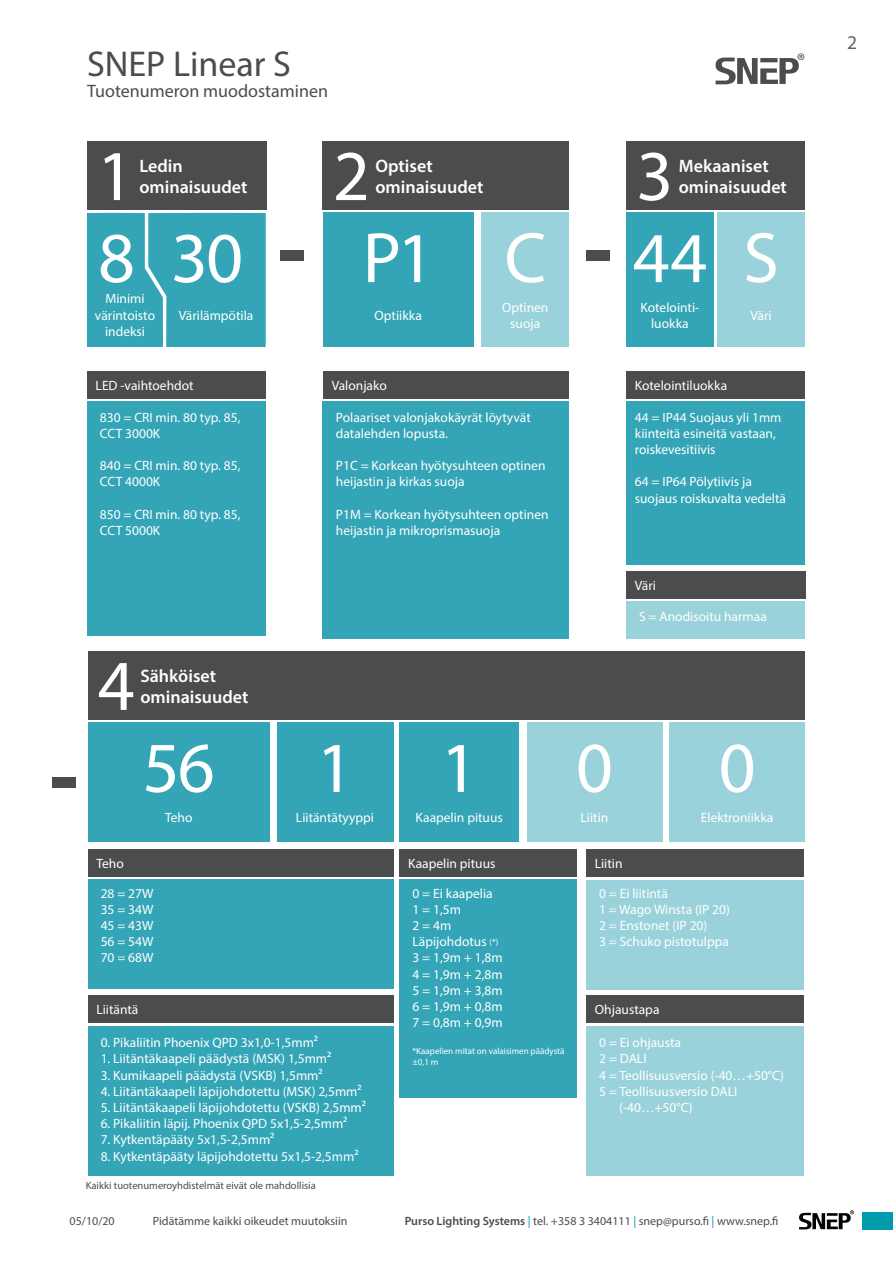
<style>
.page{position:relative;width:893px;height:1263px;background:#fff}
.page>*{position:absolute;margin:0;border:0;box-sizing:border-box;transform-origin:0 0}
.t1{font:72px "Myriad Pro";letter-spacing:-.025em;color:#fff}
.t2{font:36px "Myriad Pro";color:#4b4c4d}
.t3{font:19.5px "Myriad Pro";color:#636366}
.t4{font:600 18px/21.6px "Myriad Pro";color:#fff}
.t5{font:18px "Myriad Pro";color:#4b4c4d}
.t6{font:13.5px/16.2px "Myriad Pro";color:#fff}
.t7{font:12px "Myriad Pro";color:#4b4c4d}
.t8{font:10.5px "Myriad Pro";color:#4b4c4d}
.t9{font:9px/10.8px "Myriad Pro";color:#fff}
.s1{font-size:9px}
.s2{font-weight:600}
.s3{color:#009cac}
</style>
<div class="page">
<div style="left:862px;top:1212px;width:31px;height:17px;background:#009cac"></div>
<svg style="left:799px;top:1210px;width:55px;height:19px"></svg>
<svg style="left:715px;top:53px;width:89px;height:31px"></svg>
<div style="left:87px;top:213px;width:179px;height:134px;background:#33a5b7"></div>
<div style="left:87px;top:142px;width:180px;height:68px;background:#4b4c4d"></div>
<div style="left:280px;top:250px;width:24px;height:11px;background:#4b4c4d"></div>
<div style="left:586px;top:250px;width:23px;height:11px;background:#4b4c4d"></div>
<div style="left:323px;top:142px;width:246px;height:68px;background:#4b4c4d"></div>
<div style="left:626px;top:142px;width:179px;height:68px;background:#4b4c4d"></div>
<div style="left:482px;top:213px;width:87px;height:134px;background:#9ad2db"></div>
<div style="left:626px;top:401px;width:179px;height:164px;background:#33a5b7"></div>
<div style="left:323px;top:401px;width:246px;height:237px;background:#33a5b7"></div>
<div style="left:87px;top:401px;width:179px;height:235px;background:#33a5b7"></div>
<div style="left:87px;top:371px;width:179px;height:28px;background:#4b4c4d"></div>
<div style="left:323px;top:371px;width:246px;height:28px;background:#4b4c4d"></div>
<div style="left:626px;top:371px;width:179px;height:28px;background:#4b4c4d"></div>
<div style="left:626px;top:572px;width:180px;height:27px;background:#4b4c4d"></div>
<div style="left:626px;top:601px;width:179px;height:37px;background:#9ad2db"></div>
<div style="left:626px;top:213px;width:88px;height:134px;background:#33a5b7"></div>
<div style="left:323px;top:213px;width:150px;height:134px;background:#33a5b7"></div>
<div style="left:717px;top:213px;width:88px;height:134px;background:#9ad2db"></div>
<div style="left:52px;top:777px;width:24px;height:11px;background:#4b4c4d"></div>
<div style="left:88px;top:652px;width:717px;height:68px;background:#4b4c4d"></div>
<div style="left:527px;top:723px;width:135px;height:119px;background:#9ad2db"></div>
<div style="left:670px;top:723px;width:135px;height:119px;background:#9ad2db"></div>
<div style="left:277px;top:723px;width:116px;height:119px;background:#33a5b7"></div>
<div style="left:88px;top:723px;width:182px;height:119px;background:#33a5b7"></div>
<div style="left:400px;top:723px;width:119px;height:119px;background:#33a5b7"></div>
<div style="left:88px;top:1026px;width:305px;height:149px;background:#33a5b7"></div>
<div style="left:88px;top:879px;width:305px;height:110px;background:#33a5b7"></div>
<div style="left:400px;top:879px;width:177px;height:219px;background:#33a5b7"></div>
<div style="left:586px;top:1026px;width:218px;height:149px;background:#9ad2db"></div>
<div style="left:586px;top:880px;width:218px;height:109px;background:#9ad2db"></div>
<div style="left:88px;top:995px;width:305px;height:27px;background:#4b4c4d"></div>
<div style="left:88px;top:849px;width:305px;height:28px;background:#4b4c4d"></div>
<div style="left:400px;top:849px;width:177px;height:28px;background:#4b4c4d"></div>
<div style="left:586px;top:995px;width:218px;height:27px;background:#4b4c4d"></div>
<div style="left:586px;top:849px;width:218px;height:28px;background:#4b4c4d"></div>
<h2 class="t2" style="left:87px;top:41px;width:205px">SNEP Linear S</h2>
<h3 class="t5" style="left:87px;top:80px;width:242px">Tuotenumeron muodostaminen</h3>
<h1 class="t1" style="left:97px;top:132px;width:38px">1</h1>
<h1 class="t1" style="left:333px;top:132px;width:38px">2</h1>
<h1 class="t1" style="left:636px;top:132px;width:38px">3</h1>
<h1 class="t1" style="left:98px;top:214px;width:147px">8 30</h1>
<h1 class="t1" style="left:363px;top:214px;width:418px">P1 C 44S</h1>
<h3 class="t4" style="left:139px;top:155px;width:110px">Ledin ominaisuudet</h3>
<h3 class="t4" style="left:375px;top:155px;width:110px">Optiset ominaisuudet</h3>
<h3 class="t4" style="left:679px;top:155px;width:110px">Mekaaniset ominaisuudet</h3>
<p class="t6" style="left:95px;top:291px;width:62px;text-align:center">Minimi värintoisto indeksi</p>
<p class="t6" style="left:179px;top:307px;width:76px">Värilämpötila</p>
<p class="t6" style="left:375px;top:307px;width:49px">Optiikka</p>
<p class="t6" style="left:502px;top:299px;width:48px;text-align:center">Optinen suoja</p>
<p class="t6" style="left:640px;top:299px;width:60px;text-align:center">Kotelointi&shy;luokka</p>
<p class="t6" style="left:750px;top:307px;width:23px">Väri</p>
<p class="t6" style="left:96px;top:377px;width:100px">LED -vaihtoehdot</p>
<p class="t6" style="left:332px;top:377px;width:57px">Valonjako</p>
<p class="t6" style="left:635px;top:377px;width:94px">Kotelointiluokka</p>
<p class="t6" style="left:100px;top:409px;width:142px">830 = CRI min. 80 typ. 85,<br>CCT 3000K</p>
<p class="t6" style="left:100px;top:457px;width:142px">840 = CRI min. 80 typ. 85,<br>CCT 4000K</p>
<p class="t6" style="left:100px;top:506px;width:142px">850 = CRI min. 80 typ. 85,<br>CCT 5000K</p>
<h1 class="t1" style="left:98px;top:641px;width:38px">4</h1>
<h3 class="t4" style="left:140px;top:664px;width:110px">Sähköiset ominaisuudet</h3>
<p class="t6" style="left:336px;top:409px;width:196px">Polaariset valonjakokäyrät löytyvät datalehden lopusta.</p>
<p class="t6" style="left:336px;top:457px;width:211px">P1C = Korkean hyötysuhteen optinen heijastin ja kirkas suoja</p>
<p class="t6" style="left:336px;top:506px;width:214px">P1M = Korkean hyötysuhteen optinen heijastin ja mikroprismasuoja</p>
<p class="t6" style="left:635px;top:409px;width:148px">44 = IP44 Suojaus yli 1mm kiinteitä esineitä vastaan, roiskevesitiivis</p>
<p class="t6" style="left:635px;top:473px;width:153px">64 = IP64 Pölytiivis ja suojaus roiskuvalta vedeltä</p>
<p class="t6" style="left:635px;top:577px;width:23px">Väri</p>
<p class="t6" style="left:639px;top:608px;width:129px">S = Anodisoitu harmaa</p>
<h1 class="t1" style="left:143px;top:723px;width:74px">56</h1>
<h1 class="t1" style="left:316px;top:723px;width:163px">1 1</h1>
<h1 class="t1" style="left:576px;top:723px;width:38px">0</h1>
<h1 class="t1" style="left:719px;top:723px;width:38px">0</h1>
<p class="t6" style="left:165px;top:809px;width:29px">Teho</p>
<p class="t6" style="left:296px;top:809px;width:80px">Liitäntätyyppi</p>
<p class="t6" style="left:416px;top:809px;width:89px">Kaapelin pituus</p>
<p class="t6" style="left:581px;top:809px;width:29px">Liitin</p>
<p class="t6" style="left:701px;top:809px;width:74px">Elektroniikka</p>
<p class="t6" style="left:96px;top:855px;width:29px">Teho</p>
<p class="t6" style="left:408px;top:856px;width:89px">Kaapelin pituus</p>
<p class="t6" style="left:595px;top:856px;width:29px">Liitin</p>
<p class="t6" style="left:101px;top:885px;width:54px;text-align:justify">28 = 27W 35 = 34W 45 = 43W 56 = 54W 70 = 68W</p>
<p class="t6" style="left:412px;top:885px;width:92px">0 = Ei kaapelia<br>1 = 1,5m<br>2 = 4m<br>Läpijohdotus <span class="s1">(*)<br></span>3 = 1,9m + 1,8m<br>4 = 1,9m + 2,8m<br>5 = 1,9m + 3,8m<br>6 = 1,9m + 0,8m<br>7 = 0,8m + 0,9m</p>
<p class="t9" style="left:412px;top:1046px;width:154px">*Kaapelien mitat on valaisimen päädystä ±0,1 m</p>
<p class="t6" style="left:96px;top:1001px;width:44px">Liitäntä</p>
<p class="t6" style="left:101px;top:1034px;width:219px">0. Pikaliitin Phoenix QPD 3x1,0-1,5mm²</p>
<p class="t6" style="left:101px;top:1050px;width:232px">1. Liitäntäkaapeli päädystä (MSK) 1,5mm²</p>
<p class="t6" style="left:101px;top:1067px;width:224px">3. Kumikaapeli päädystä (VSKB) 1,5mm²</p>
<p class="t6" style="left:101px;top:1083px;width:263px">4. Liitäntäkaapeli läpijohdotettu (MSK) 2,5mm²</p>
<p class="t6" style="left:101px;top:1099px;width:267px">5. Liitäntäkaapeli läpijohdotettu (VSKB) 2,5mm²</p>
<p class="t6" style="left:101px;top:1115px;width:248px">6. Pikaliitin läpij. Phoenix QPD 5x1,5-2,5mm²</p>
<p class="t6" style="left:101px;top:1131px;width:175px">7. Kytkentäpääty 5x1,5-2,5mm²</p>
<p class="t6" style="left:101px;top:1148px;width:259px">8. Kytkentäpääty läpijohdotettu 5x1,5-2,5mm²</p>
<p class="t8" style="left:86px;top:1179px;width:232px">Kaikki tuotenumeroyhdistelmät eivät ole mahdollisia</p>
<p class="t6" style="left:599px;top:885px;width:132px">0 = Ei liitintä<br>1 = Wago Winsta (IP 20)<br>2 = Enstonet (IP 20)<br>3 = Schuko pistotulppa</p>
<p class="t6" style="left:595px;top:1001px;width:66px">Ohjaustapa</p>
<p class="t6" style="left:599px;top:1034px;width:83px">0 = Ei ohjausta</p>
<p class="t6" style="left:599px;top:1050px;width:49px">2 = DALI</p>
<p class="t6" style="left:599px;top:1067px;width:186px">4 = Teollisuusversio (-40…+50°C)</p>
<p class="t6" style="left:599px;top:1083px;width:140px">5 = Teollisuusversio DALI</p>
<p class="t6" style="left:619px;top:1099px;width:75px">(-40…+50°C)</p>
<p class="t7" style="left:70px;top:1213px;width:47px">05/10/20</p>
<p class="t7" style="left:153px;top:1213px;width:196px">Pidätämme kaikki oikeudet muutoksiin</p>
<p class="t7" style="left:405px;top:1213px;width:375px"><span class="s2">Purso Lighting Systems</span> <span class="s3">|</span> tel. +358 3 3404111 <span class="s3">|</span> snep@purso.fi <span class="s3">|</span> www.snep.fi</p>
<h3 class="t3" style="left:847px;top:30px;width:12px">2</h3>
</div>
